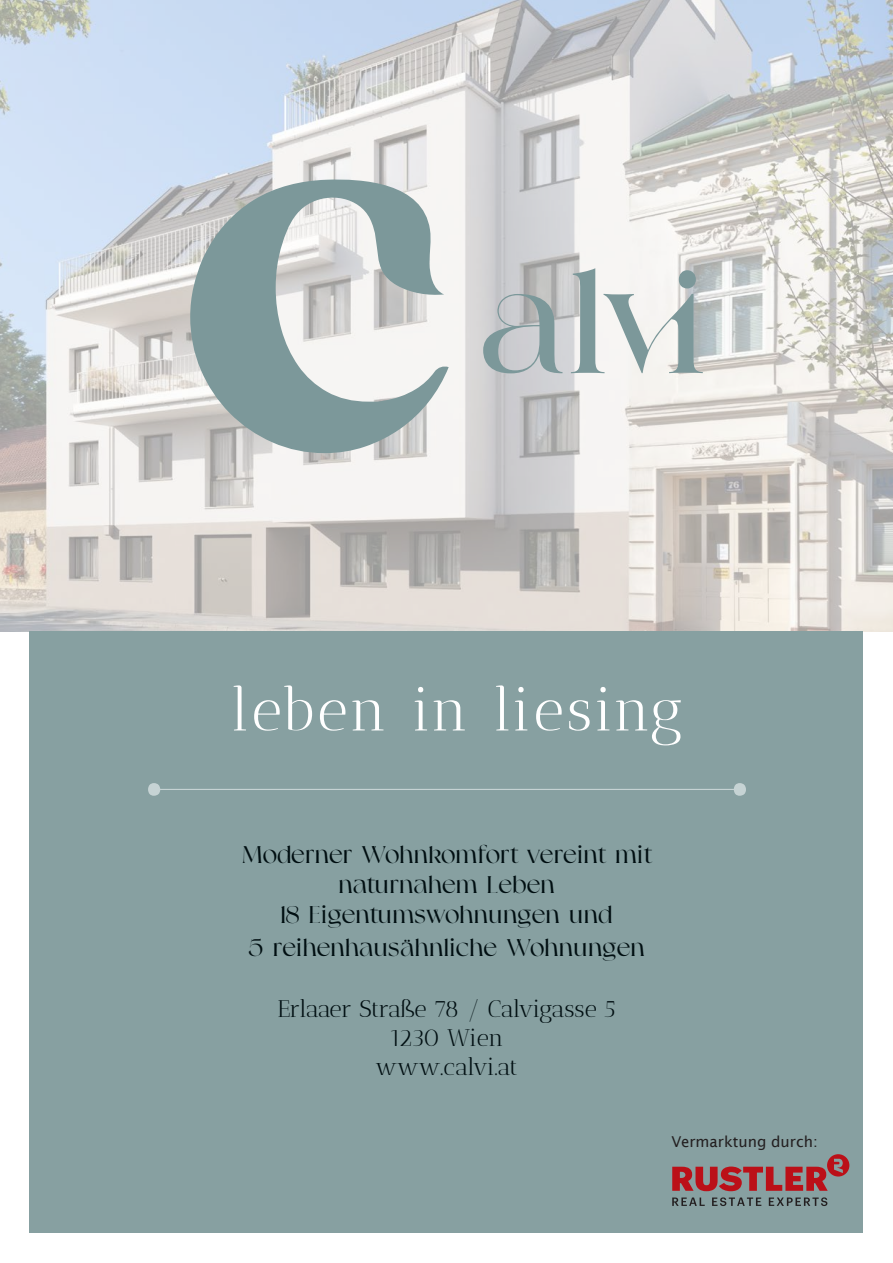
<style>
.page{position:relative;width:893px;height:1263px;background:#fff}
.page>*{position:absolute;margin:0;border:0;box-sizing:border-box;transform-origin:0 0}
.t1{font:60px "Antic Didone";letter-spacing:.025em;color:#fff}
.t2{font:24px/30px "Rische";color:#000e11;text-align:center}
.t3{font:24px/28.8px "Antic Didone";letter-spacing:-.04em;color:#000e11;text-align:center}
.t4{font:15px "Lucida Sans";color:#231f20}
</style>
<div class="page">
<img style="left:0;top:0;width:893px;height:631px">
<div style="left:30px;top:631px;width:833px;height:602px;background:#87a0a1"></div>
<hr style="left:155px;top:789px;width:583px;height:1px;background:#c6d3d4">
<svg style="left:148px;top:783px;width:12px;height:13px"></svg>
<svg style="left:734px;top:783px;width:12px;height:13px"></svg>
<svg style="left:483px;top:294px;width:79px;height:79px;background:#b0b9bb"></svg>
<svg style="left:571px;top:268px;width:132px;height:105px"></svg>
<svg style="left:190px;top:178px;width:259px;height:275px"></svg>
<svg style="left:672px;top:1154px;width:177px;height:37px"></svg>
<svg style="left:672px;top:1197px;width:33px;height:9px"></svg>
<svg style="left:712px;top:1197px;width:49px;height:9px"></svg>
<svg style="left:769px;top:1197px;width:58px;height:9px"></svg>
<h1 class="t1" style="left:230px;top:674px;width:455px">leben in liesing</h1>
<p class="t2" style="left:241px;top:841px;width:412px">Moderner Wohnkomfort vereint mit naturnahem Leben<br>18 Eigentumswohnungen und</p>
<p class="t2" style="left:248px;top:934px;width:398px">5 reihenhausähnliche Wohnungen</p>
<p class="t3" style="left:278px;top:994px;width:339px">Erlaaer Straße 78 / Calvigasse 5<br>1230 Wien<br>www.calvi.at</p>
<p class="t4" style="left:671px;top:1133px;width:148px">Vermarktung durch:</p>
</div>
